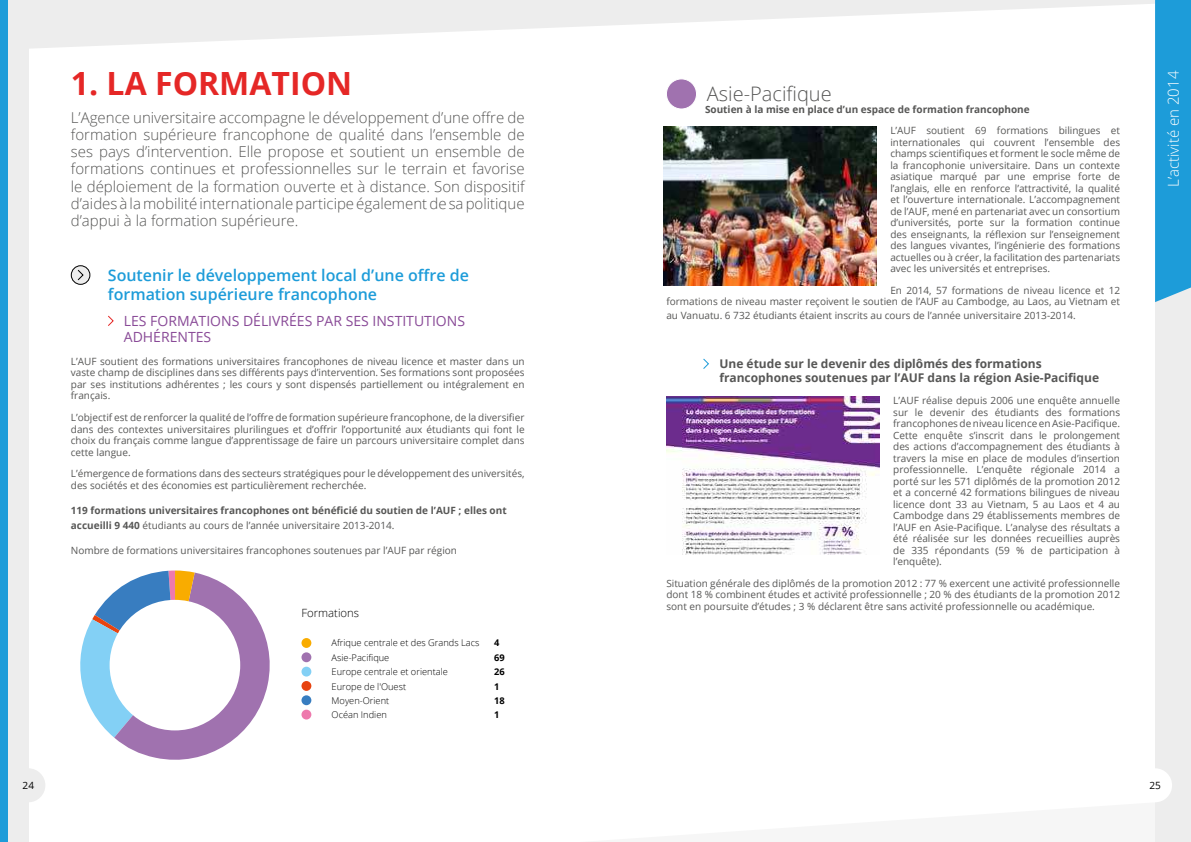
<style>
.page{position:relative;width:1191px;height:842px;background:#fff}
.page>*{position:absolute;margin:0;border:0;box-sizing:border-box;transform-origin:0 0}
.t1{font:700 32px "Open Sans";color:#e52726}
.t2{font:300 20px "Open Sans";color:#575756}
.t3{font:600 16px/19.2px "Open Sans";color:#1d9cd9}
.t4{font:300 15px/17.2px "Open Sans";color:#575756;text-align:justify}
.t5{font:300 15px "Open Sans";color:#fff}
.t6{font:14px/16.1px "Open Sans";color:#894a97}
.t7{font:700 12px/13.8px "Open Sans";color:#575756}
.t8{font:300 11.3px "Open Sans";color:#000}
.t9{font:10px/11.5px "Open Sans";color:#575756;text-align:justify}
.t10{font:700 10px/15px "Open Sans";color:#575756}
.t11{font:10px "Open Sans";color:#000}
.t12{font:300 9.3px "Open Sans";color:#000}
.t13{font:700 9.3px "Open Sans";color:#000}
.s1{font-weight:400}
</style>
<div class="page">
<svg style="left:28px;top:0;width:1127px;height:51px;fill:#ededed"></svg>
<div style="left:0;top:0;width:28px;height:842px;background:linear-gradient(to bottom,#ededed,#ededed)"></div>
<div style="left:11px;top:768px;width:34px;height:34px;background:#ededed;border-radius:50%"></div>
<div style="left:1155px;top:0;width:36px;height:842px;background:#ededed"></div>
<svg style="left:1155px;top:0;width:36px;height:302px;background:#229ed9"></svg>
<div style="left:1138px;top:768px;width:34px;height:34px;background:#fff;border-radius:50%"></div>
<div style="left:0;top:0;width:7px;height:842px;background:#1d9cd9"></div>
<div style="left:666px;top:79px;width:30px;height:30px;background:#a072af;border-radius:50%"></div>
<div style="left:666px;top:79px;width:30px;height:30px;border:1px solid #fff;border-radius:50%"></div>
<svg style="left:703px;top:358px;width:6px;height:11px"></svg>
<div style="left:71px;top:266px;width:19px;height:18px;background:#ededed;border-radius:50%"></div>
<div style="left:71px;top:265px;width:19px;height:20px;border:1px solid #000;border-radius:50%"></div>
<svg style="left:77px;top:270px;width:7px;height:11px"></svg>
<svg style="left:108px;top:315px;width:6px;height:11px"></svg>
<svg style="left:80px;top:570px;width:190px;height:190px"></svg>
<div style="left:110px;top:600px;width:130px;height:130px;background:#fff;border-radius:50%"></div>
<div style="left:301px;top:638px;width:10px;height:10px;background:#f9ac00;border-radius:50%"></div>
<div style="left:301px;top:652px;width:10px;height:10px;background:#a072af;border-radius:50%"></div>
<div style="left:301px;top:667px;width:10px;height:9px;background:#83d0f5;border-radius:50%"></div>
<div style="left:301px;top:681px;width:10px;height:10px;background:#e74310;border-radius:50%"></div>
<div style="left:301px;top:695px;width:10px;height:10px;background:#387dc0;border-radius:50%"></div>
<div style="left:301px;top:710px;width:10px;height:9px;background:#ee79ad;border-radius:50%"></div>
<img style="left:663px;top:127px;width:213px;height:158px">
<img style="left:666px;top:396px;width:213px;height:158px">
<h1 class="t1" style="left:71px;top:71px;width:283px">1. LA FORMATION</h1>
<p class="t4" style="left:71px;top:110px;width:455px">L’Agence universitaire accompagne le développement d’une offre de formation supérieure francophone de qualité dans l’ensemble de ses pays d’intervention. Elle propose et soutient un ensemble de formations continues et professionnelles sur le terrain et favorise le déploiement de la formation ouverte et à distance. Son dispositif d’aides à la mobilité internationale participe également de sa politique d’appui à la formation supérieure.</p>
<h3 class="t3" style="left:108px;top:265px;width:362px">Soutenir le développement local d’une ofre de formation supérieure francophone</h3>
<h3 class="t6" style="left:124px;top:314px;width:343px">LES FORMATIONS DÉLIVRÉES PAR SES INSTITUTIONS<br>ADHÉRENTES</h3>
<p class="t9" style="left:71px;top:357px;width:455px">L’AUF soutient des formations universitaires francophones de niveau licence et master dans un vaste champ de disciplines dans ses diférents pays d’intervention. Ses formations sont proposées par ses institutions adhérentes ; les cours y sont dispensés partiellement ou intégralement en français.</p>
<p class="t9" style="left:71px;top:411px;width:455px">L’objectif est de renforcer la qualité de l’ofre de formation supérieure francophone, de la diversiier dans des contextes universitaires plurilingues et d’ofrir l’opportunité aux étudiants qui font le choix du français comme langue d’apprentissage de faire un parcours universitaire complet dans cette langue.</p>
<p class="t9" style="left:71px;top:469px;width:455px">L’émergence de formations dans des secteurs stratégiques pour le développement des universités, des sociétés et des économies est particulièrement recherchée.</p>
<p class="t10" style="left:71px;top:502px;width:437px">119 formations universitaires francophones ont bénéicié du soutien de l’AUF ; elles ont accueilli 9 440 <span class="s1">étudiants au cours de l’année universitaire 2013-2014.</span></p>
<p class="t9" style="left:71px;top:545px;width:388px">Nombre de formations universitaires francophones soutenues par l’AUF par région</p>
<p class="t8" style="left:301px;top:609px;width:59px">Formations</p>
<p class="t12" style="left:331px;top:639px;width:149px">Afrique centrale et des Grands Lacs</p>
<p class="t13" style="left:494px;top:636px;width:7px">4</p>
<p class="t12" style="left:331px;top:651px;width:59px">Asie-Pacifique</p>
<p class="t13" style="left:494px;top:651px;width:12px">69</p>
<p class="t12" style="left:331px;top:668px;width:118px">Europe centrale et orientale</p>
<p class="t13" style="left:494px;top:665px;width:12px">26</p>
<p class="t12" style="left:331px;top:682px;width:76px">Europe de l'Ouest</p>
<p class="t13" style="left:494px;top:680px;width:7px">1</p>
<p class="t12" style="left:331px;top:697px;width:59px">Moyen-Orient</p>
<p class="t13" style="left:494px;top:694px;width:12px">18</p>
<p class="t12" style="left:331px;top:711px;width:57px">Océan Indien</p>
<p class="t13" style="left:494px;top:708px;width:7px">1</p>
<h2 class="t2" style="left:707px;top:80px;width:126px">Asie-Pacifique</h2>
<p class="t10" style="left:705px;top:102px;width:326px">Soutien à la mise en place d’un espace de formation francophone</p>
<p class="t9" style="left:890px;top:126px;width:231px">L’AUF soutient 69 formations bilingues et internationales qui couvrent l’ensemble des champs scientiiques et forment le socle même de la francophonie universitaire. Dans un contexte asiatique marqué par une emprise forte de l’anglais, elle en renforce l’attractivité, la qualité et l’ouverture internationale. L’accompagnement de l’AUF, mené en partenariat avec un consortium d’universités, porte sur la formation continue des enseignants, la rélexion sur l’enseignement des langues vivantes, l’ingénierie des formations actuelles ou à créer, la facilitation des partenariats avec les universités et entreprises.</p>
<p class="t9" style="left:666px;top:285px;width:455px;text-align:right">En 2014, 57 formations de niveau licence et 12<br>formations de niveau master reçoivent le soutien de l’AUF au Cambodge, au Laos, au Vietnam et</p>
<p class="t9" style="left:666px;top:310px;width:411px">au Vanuatu. 6 732 étudiants étaient inscrits au cours de l’année universitaire 2013-2014.</p>
<p class="t7" style="left:719px;top:358px;width:381px">Une étude sur le devenir des diplômés des formations francophones soutenues par l’AUF dans la région Asie-Paciique</p>
<p class="t9" style="left:893px;top:396px;width:228px">L’AUF réalise depuis 2006 une enquête annuelle sur le devenir des étudiants des formations francophones de niveau licence en Asie-Paciique.<br>Cette enquête s’inscrit dans le prolongement des actions d’accompagnement des étudiants à travers la mise en place de modules d’insertion professionnelle. L’enquête régionale 2014 a porté sur les 571 diplômés de la promotion 2012 et a concerné 42 formations bilingues de niveau licence dont 33 au Vietnam, 5 au Laos et 4 au Cambodge dans 29 établissements membres de l’AUF en Asie-Paciique. L’analyse des résultats a été réalisée sur les données recueillies auprès de 335 répondants (59 % de participation à l’enquête).</p>
<p class="t9" style="left:666px;top:577px;width:455px">Situation générale des diplômés de la promotion 2012 : 77 % exercent une activité professionnelle dont 18 % combinent études et activité professionnelle ; 20 % des étudiants de la promotion 2012 sont en poursuite d’études ; 3 % déclarent être sans activité professionnelle ou académique.</p>
<h3 class="t5" style="left:1167px;top:187px;width:118px;rotate:-90deg">L’activité en 2014</h3>
<p class="t11" style="left:23px;top:781px;width:13px">24</p>
<p class="t11" style="left:1149px;top:781px;width:13px">25</p>
</div>
